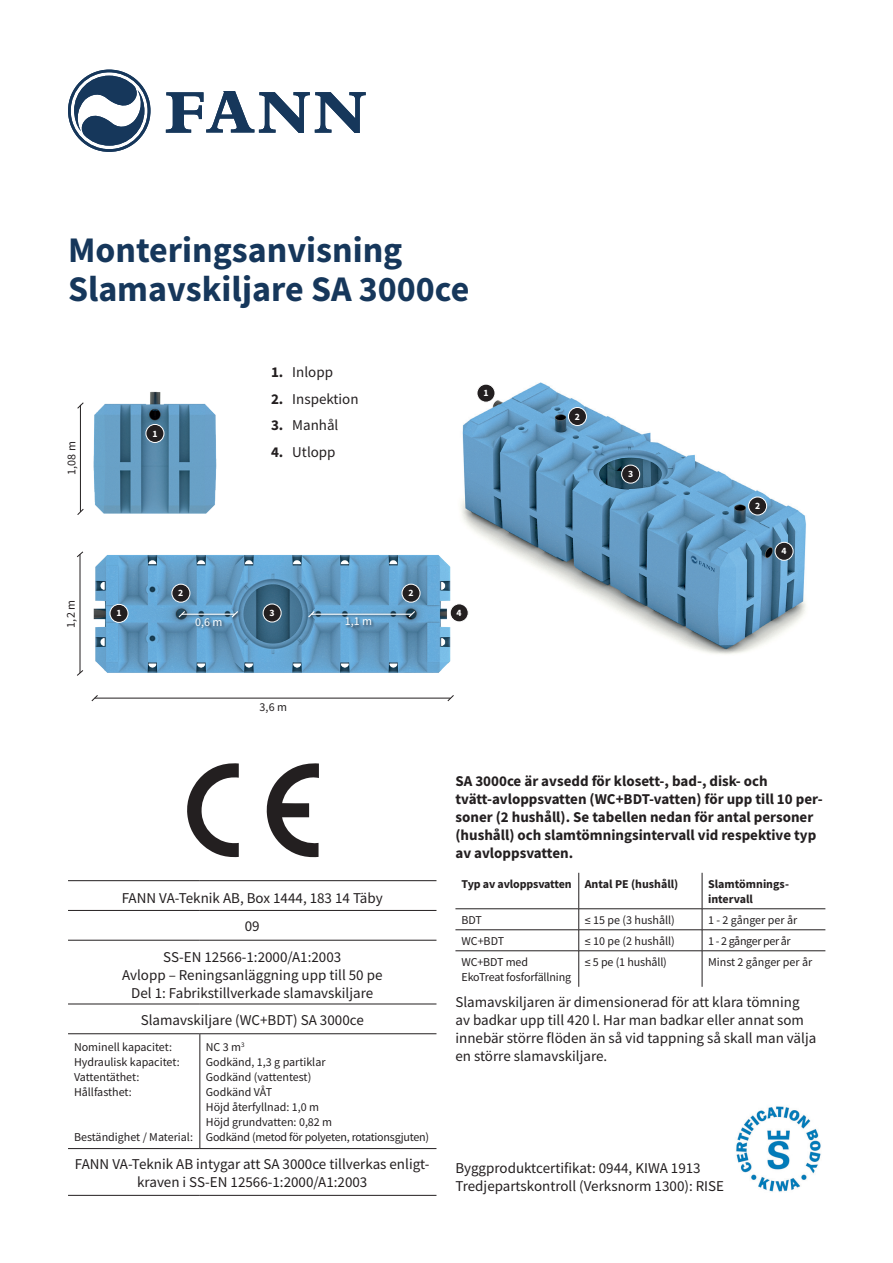
<style>
.page{position:relative;width:893px;height:1263px;background:#fff}
.page>*{position:absolute;margin:0;border:0;box-sizing:border-box;transform-origin:0 0}
.t1{font:700 36px/39px "Source Sans Pro";color:#16375b}
.t2{font:15px/18px "Source Sans Pro";color:#231f20;text-align:center}
.t3{font:700 15px/18px "Source Sans Pro";color:#231f20}
.t4{font:12px/15px "Source Sans Pro";color:#231f20}
.t5{font:700 12px/15px "Source Sans Pro";color:#231f20}
.t6{font:12px "Source Sans Pro";letter-spacing:-.03em;color:#231f20}
.t7{font:12px "Source Sans Pro";color:#fff}
.t8{font:700 9.75px "Source Sans Pro";color:#fff}
.s1{font-weight:700}
</style>
<div class="page">
<svg style="left:68px;top:70px;width:298px;height:82px"></svg>
<hr style="left:578px;top:873px;width:1px;height:35px;background:#231f20">
<hr style="left:702px;top:873px;width:1px;height:35px;background:#231f20">
<hr style="left:455px;top:908px;width:124px;height:1px;background:#231f20">
<hr style="left:579px;top:908px;width:123px;height:1px;background:#231f20">
<hr style="left:702px;top:908px;width:123px;height:1px;background:#231f20">
<hr style="left:455px;top:929px;width:124px;height:1px;background:#231f20">
<hr style="left:579px;top:929px;width:123px;height:1px;background:#231f20">
<hr style="left:702px;top:929px;width:123px;height:1px;background:#231f20">
<hr style="left:455px;top:950px;width:124px;height:1px;background:#231f20">
<hr style="left:579px;top:950px;width:123px;height:1px;background:#231f20">
<hr style="left:702px;top:950px;width:123px;height:1px;background:#231f20">
<svg style="left:578px;top:909px;width:1px;height:41px"></svg>
<svg style="left:702px;top:909px;width:1px;height:41px"></svg>
<hr style="left:578px;top:951px;width:1px;height:36px;background:#231f20">
<hr style="left:702px;top:951px;width:1px;height:36px;background:#231f20">
<hr style="left:68px;top:880px;width:132px;height:1px;background:#231f20">
<hr style="left:200px;top:880px;width:236px;height:1px;background:#231f20">
<hr style="left:68px;top:910px;width:132px;height:1px;background:#231f20">
<hr style="left:200px;top:910px;width:236px;height:1px;background:#231f20">
<hr style="left:68px;top:940px;width:132px;height:1px;background:#231f20">
<hr style="left:200px;top:940px;width:236px;height:1px;background:#231f20">
<hr style="left:68px;top:1003px;width:132px;height:1px;background:#231f20">
<hr style="left:200px;top:1003px;width:236px;height:1px;background:#231f20">
<hr style="left:68px;top:1033px;width:132px;height:1px;background:#231f20">
<hr style="left:200px;top:1033px;width:236px;height:1px;background:#231f20">
<hr style="left:199px;top:1034px;width:1px;height:114px;background:#231f20">
<hr style="left:68px;top:1148px;width:132px;height:1px;background:#231f20">
<hr style="left:200px;top:1148px;width:236px;height:1px;background:#231f20">
<hr style="left:68px;top:1195px;width:132px;height:1px;background:#231f20">
<hr style="left:200px;top:1195px;width:236px;height:1px;background:#231f20">
<svg style="left:187px;top:806px;width:52px;height:51px"></svg>
<svg style="left:266px;top:806px;width:53px;height:51px"></svg>
<img style="left:736px;top:1106px;width:85px;height:86px">
<img style="left:461px;top:382px;width:345px;height:272px">
<img style="left:93px;top:555px;width:358px;height:251px">
<div style="left:450px;top:604px;width:18px;height:18px;background:#231f20;border-radius:50%"></div>
<div style="left:450px;top:603px;width:18px;height:19px;border:1px solid #fff;border-radius:50%"></div>
<div style="left:775px;top:542px;width:18px;height:18px;background:#231f20;border-radius:50%"></div>
<div style="left:775px;top:542px;width:18px;height:19px;border:1px solid #fff;border-radius:50%"></div>
<div style="left:477px;top:384px;width:18px;height:18px;background:#231f20;border-radius:50%"></div>
<div style="left:477px;top:384px;width:18px;height:18px;border:1px solid #fff;border-radius:50%"></div>
<div style="left:110px;top:604px;width:18px;height:18px;background:#231f20;border-radius:50%"></div>
<div style="left:110px;top:604px;width:18px;height:19px;border:1px solid #fff;border-radius:50%"></div>
<div style="left:172px;top:584px;width:18px;height:18px;background:#231f20;border-radius:50%"></div>
<div style="left:172px;top:584px;width:18px;height:18px;border:1px solid #fff;border-radius:50%"></div>
<div style="left:402px;top:584px;width:18px;height:18px;background:#231f20;border-radius:50%"></div>
<div style="left:402px;top:584px;width:18px;height:18px;border:1px solid #fff;border-radius:50%"></div>
<div style="left:749px;top:497px;width:18px;height:18px;background:#231f20;border-radius:50%"></div>
<div style="left:748px;top:497px;width:19px;height:18px;border:1px solid #fff;border-radius:50%"></div>
<div style="left:568px;top:407px;width:18px;height:18px;background:#231f20;border-radius:50%"></div>
<div style="left:568px;top:407px;width:19px;height:19px;border:1px solid #fff;border-radius:50%"></div>
<div style="left:263px;top:604px;width:18px;height:18px;background:#231f20;border-radius:50%"></div>
<div style="left:263px;top:604px;width:18px;height:18px;border:1px solid #fff;border-radius:50%"></div>
<div style="left:622px;top:465px;width:18px;height:18px;background:#231f20;border-radius:50%"></div>
<div style="left:621px;top:465px;width:19px;height:18px;border:1px solid #fff;border-radius:50%"></div>
<img style="left:79px;top:391px;width:138px;height:123px">
<div style="left:146px;top:424px;width:18px;height:18px;background:#231f20;border-radius:50%"></div>
<div style="left:146px;top:424px;width:18px;height:19px;border:1px solid #fff;border-radius:50%"></div>
<hr style="left:80px;top:554px;width:1px;height:119px;background:#231f20">
<svg style="left:77px;top:669px;width:7px;height:7px"></svg>
<svg style="left:77px;top:551px;width:7px;height:7px"></svg>
<hr style="left:80px;top:405px;width:1px;height:107px;background:#231f20">
<svg style="left:77px;top:508px;width:7px;height:7px"></svg>
<svg style="left:77px;top:402px;width:7px;height:7px"></svg>
<hr style="left:95px;top:698px;width:355px;height:1px;background:#231f20">
<svg style="left:91px;top:694px;width:8px;height:8px"></svg>
<svg style="left:447px;top:694px;width:7px;height:8px"></svg>
<div style="left:178px;top:610px;width:63px;height:21px;background:#231f20;opacity:.75"></div>
<hr style="left:182px;top:614px;width:53px;height:1px;background:#fff">
<svg style="left:177px;top:610px;width:9px;height:9px"></svg>
<svg style="left:230px;top:610px;width:9px;height:9px"></svg>
<div style="left:307px;top:610px;width:112px;height:21px;background:#231f20;opacity:.75"></div>
<hr style="left:311px;top:614px;width:101px;height:1px;background:#fff">
<svg style="left:307px;top:610px;width:9px;height:9px"></svg>
<svg style="left:407px;top:610px;width:9px;height:9px"></svg>
<h1 class="t1" style="left:68px;top:230px;width:403px">Monteringsanvisning<br>Slamavskiljare SA 3000ce</h1>
<p class="t4" style="left:64px;top:475px;width:35px;rotate:-90deg">1,08 m</p>
<p class="t8" style="left:152px;top:427px;width:7px">1</p>
<p class="t2" style="left:271px;top:363px;width:64px"><span class="s1">1.</span> Inlopp</p>
<p class="t2" style="left:271px;top:390px;width:89px"><span class="s1">2.</span> Inspektion</p>
<p class="t2" style="left:271px;top:416px;width:69px"><span class="s1">3.</span> Manhål</p>
<p class="t2" style="left:271px;top:443px;width:66px"><span class="s1">4.</span> Utlopp</p>
<p class="t8" style="left:483px;top:386px;width:7px">1</p>
<p class="t4" style="left:63px;top:628px;width:29px;rotate:-90deg">1,2 m</p>
<p class="t8" style="left:116px;top:607px;width:7px">1</p>
<p class="t8" style="left:178px;top:586px;width:7px">2</p>
<p class="t8" style="left:408px;top:586px;width:7px">2</p>
<p class="t8" style="left:270px;top:606px;width:7px">3</p>
<p class="t7" style="left:195px;top:614px;width:29px">0,6 m</p>
<p class="t7" style="left:345px;top:614px;width:29px">1,1 m</p>
<p class="t4" style="left:259px;top:700px;width:29px">3,6 m</p>
<p class="t8" style="left:457px;top:606px;width:7px">4</p>
<p class="t8" style="left:575px;top:410px;width:7px">2</p>
<p class="t8" style="left:628px;top:467px;width:7px">3</p>
<p class="t8" style="left:755px;top:499px;width:7px">2</p>
<p class="t8" style="left:781px;top:544px;width:7px">4</p>
<p class="t3" style="left:455px;top:772px;width:369px">SA 3000ce är avsedd för klosett-, bad-, disk- och tvätt-avloppsvatten (WC+BDT-vatten) för upp till 10 per&shy;soner (2 hushåll). Se tabellen nedan för antal personer (hushåll) och slamtömningsintervall vid respektive typ av avloppsvatten.</p>
<p class="t5" style="left:461px;top:876px;width:218px">Typ av avloppsvatten Antal PE (hushåll)</p>
<p class="t5" style="left:708px;top:876px;width:82px">Slamtömnings&shy;intervall</p>
<p class="t4" style="left:461px;top:912px;width:22px">BDT</p>
<p class="t4" style="left:585px;top:912px;width:92px">≤ 15 pe (3 hushåll)</p>
<p class="t4" style="left:708px;top:912px;width:91px">1 - 2 gånger per år</p>
<p class="t4" style="left:461px;top:933px;width:44px">WC+BDT</p>
<p class="t4" style="left:585px;top:933px;width:92px">≤ 10 pe (2 hushåll)</p>
<p class="t6" style="left:708px;top:933px;width:84px">1 - 2 gånger per år</p>
<p class="t4" style="left:461px;top:954px;width:111px">WC+BDT med<br>EkoTreat fosforfällning</p>
<p class="t4" style="left:585px;top:954px;width:84px">≤ 5 pe (1 hushåll)</p>
<p class="t4" style="left:708px;top:954px;width:106px">Minst 2 gånger per år</p>
<p class="t2" style="left:455px;top:993px;width:362px;text-align:left">Slamavskiljaren är dimensionerad för att klara tömning av badkar upp till 420 l. Har man badkar eller annat som innebär större flöden än så vid tappning så skall man välja en större slamavskiljare.</p>
<p class="t2" style="left:122px;top:884px;width:262px;line-height:27.8px">FANN VA-Teknik AB, Box 1444, 183 14 Täby<br>09</p>
<p class="t2" style="left:122px;top:948px;width:262px">SS-EN 12566-1:2000/A1:2003<br>Avlopp – Reningsanläggning upp till 50 pe<br>Del 1: Fabrikstillverkade slamavskiljare</p>
<p class="t2" style="left:141px;top:1010px;width:224px">Slamavskiljare (WC+BDT) SA 3000ce</p>
<p class="t4" style="left:74px;top:1039px;width:107px">Nominell kapacitet:<br>Hydraulisk kapacitet:<br>Vattentäthet:<br>Hållfasthet:</p>
<p class="t4" style="left:74px;top:1129px;width:120px">Beständighet / Material:</p>
<p class="t4" style="left:206px;top:1039px;width:225px">NC 3 m<sup>3<br></sup>Godkänd, 1,3 g partiklar<br>Godkänd (vattentest)<br>Godkänd VÅT<br>Höjd återfyllnad: 1,0 m<br>Höjd grundvatten: 0,82 m<br>Godkänd (metod för polyeten, rotationsgjuten)</p>
<p class="t2" style="left:75px;top:1154px;width:356px">FANN VA-Teknik AB intygar att SA 3000ce tillverkas enligt&shy;kraven i SS-EN 12566-1:2000/A1:2003</p>
<p class="t2" style="left:455px;top:1159px;width:270px;text-align:left">Byggproduktcertifikat: 0944, KIWA 1913<br>Tredjepartskontroll (Verksnorm 1300): RISE</p>
</div>
